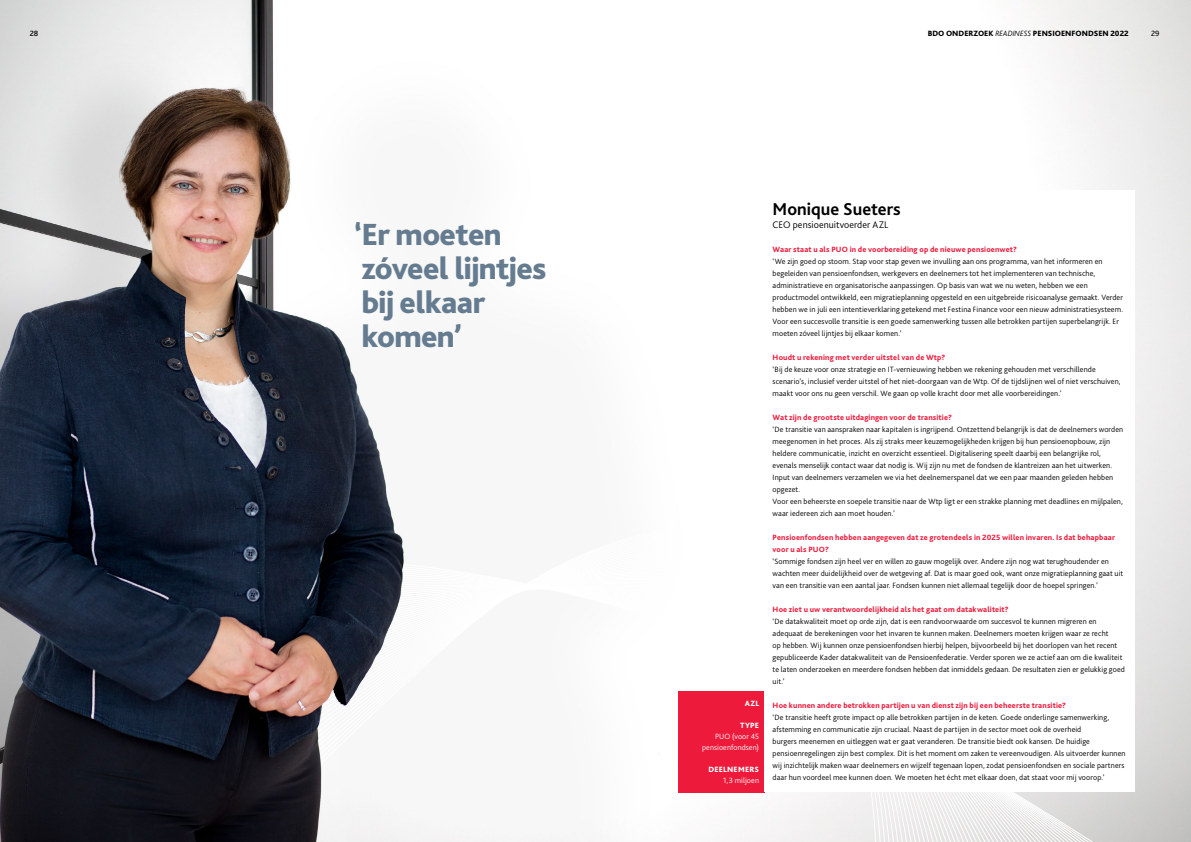
<style>
.page{position:relative;width:1191px;height:842px;background:#fff}
.page>*{position:absolute;margin:0;border:0;box-sizing:border-box;transform-origin:0 0}
.t1{font:800 32px/34px "Bliss 2";letter-spacing:-.02em;color:#657c90}
.t2{font:700 18px "Bliss 2";color:#000}
.t3{font:300 10px "Bliss 2";letter-spacing:.005em;color:#000}
.t4{font:300 8px/12px "Bliss 2";letter-spacing:.015em;color:#000}
.t5{font:800 8px/12px "Bliss 2";letter-spacing:.015em;color:#ed1a3b}
.t6{font:800 8px "Bliss 2";color:#000}
.t7{font:300 8px/11px "Bliss 2";letter-spacing:.01em;color:#fff;text-align:right}
.t8{font:800 8px "Bliss 2";letter-spacing:.025em;color:#fff}
.t9{font:500 8px "Bliss 2";color:#000}
.t10{font:8px "Bliss 2";color:#000}
.s1{font-weight:300;font-style:italic}
</style>
<div class="page">
<img style="left:0;top:0;width:1191px;height:842px">
<svg style="left:318px;top:524px;width:567px;height:318px"></svg>
<div style="left:678px;top:691px;width:87px;height:101px;background:#ed1a3b"></div>
<div style="left:764px;top:190px;width:370px;height:602px;background:#fff"></div>
<p class="t9" style="left:30px;top:28px;width:10px">28</p>
<p class="t6" style="left:927px;top:28px;width:202px">BDO ONDERZOEK <span class="s1">READINESS</span> PENSIOENFONDSEN 2022</p>
<p class="t10" style="left:1151px;top:28px;width:10px">29</p>
<h1 class="t1" style="left:355px;top:216px;width:193px">‘Er moeten zóveel lijntjes bij elkaar komen’</h1>
<p class="t8" style="left:744px;top:698px;width:16px">AZL</p>
<p class="t8" style="left:740px;top:720px;width:21px">TYPE</p>
<p class="t7" style="left:702px;top:730px;width:58px">PUO (voor 45 pensioenfondsen)</p>
<p class="t8" style="left:708px;top:764px;width:52px">DEELNEMERS</p>
<p class="t7" style="left:723px;top:774px;width:37px">1,3 miljoen</p>
<h2 class="t2" style="left:772px;top:198px;width:130px">Monique Sueters</h2>
<p class="t3" style="left:772px;top:219px;width:117px">CEO pensioenuitvoerder AZL</p>
<p class="t5" style="left:772px;top:243px;width:246px">Waar staat u als PUO in de voorbereiding op de nieuwe pensioenwet?</p>
<p class="t4" style="left:772px;top:255px;width:352px">‘We zijn goed op stoom. Stap voor stap geven we invulling aan ons programma, van het informeren en begeleiden van pensioenfondsen, werkgevers en deelnemers tot het implementeren van technische, administratieve en organisatorische aanpassingen. Op basis van wat we nu weten, hebben we een productmodel ontwikkeld, een migratieplanning opgesteld en een uitgebreide risicoanalyse gemaakt. Verder hebben we in juli een intentieverklaring getekend met Festina Finance voor een nieuw administratiesysteem.<br>Voor een succesvolle transitie is een goede samenwerking tussen alle betrokken partijen superbelangrijk. Er moeten zóveel lijntjes bij elkaar komen.’</p>
<p class="t5" style="left:772px;top:351px;width:174px">Houdt u rekening met verder uitstel van de Wtp?</p>
<p class="t4" style="left:772px;top:363px;width:349px">‘Bij de keuze voor onze strategie en IT-vernieuwing hebben we rekening gehouden met verschillende scenario’s, inclusief verder uitstel of het niet-doorgaan van de Wtp. Of de tijdslijnen wel of niet verschuiven, maakt voor ons nu geen verschil. We gaan op volle kracht door met alle voorbereidingen.’</p>
<p class="t5" style="left:772px;top:411px;width:181px">Wat zijn de grootste uitdagingen voor de transitie?</p>
<p class="t4" style="left:772px;top:423px;width:352px">‘De transitie van aanspraken naar kapitalen is ingrijpend. Ontzettend belangrijk is dat de deelnemers worden meegenomen in het proces. Als zij straks meer keuzemogelijkheden krijgen bij hun pensioenopbouw, zijn heldere communicatie, inzicht en overzicht essentieel. Digitalisering speelt daarbij een belangrijke rol, evenals menselijk contact waar dat nodig is. Wij zijn nu met de fondsen de klantreizen aan het uitwerken.<br>Input van deelnemers verzamelen we via het deelnemerspanel dat we een paar maanden geleden hebben opgezet.<br>Voor een beheerste en soepele transitie naar de Wtp ligt er een strakke planning met deadlines en mijlpalen, waar iedereen zich aan moet houden.’</p>
<p class="t5" style="left:772px;top:531px;width:344px">Pensioenfondsen hebben aangegeven dat ze grotendeels in 2025 willen invaren. Is dat behapbaar voor u als PUO?</p>
<p class="t4" style="left:772px;top:555px;width:352px">‘Sommige fondsen zijn heel ver en willen zo gauw mogelijk over. Andere zijn nog wat terughoudender en wachten meer duidelijkheid over de wetgeving af. Dat is maar goed ook, want onze migratieplanning gaat uit van een transitie van een aantal jaar. Fondsen kunnen niet allemaal tegelijk door de hoepel springen.’</p>
<p class="t5" style="left:772px;top:603px;width:237px">Hoe ziet u uw verantwoordelijkheid als het gaat om datakwaliteit?</p>
<p class="t4" style="left:772px;top:615px;width:354px">‘De datakwaliteit moet op orde zijn, dat is een randvoorwaarde om succesvol te kunnen migreren en adequaat de berekeningen voor het invaren te kunnen maken. Deelnemers moeten krijgen waar ze recht<br>op hebben. Wij kunnen onze pensioenfondsen hierbij helpen, bijvoorbeeld bij het doorlopen van het recent gepubliceerde Kader datakwaliteit van de Pensioenfederatie. Verder sporen we ze actief aan om die kwaliteit te laten onderzoeken en meerdere fondsen hebben dat inmiddels gedaan. De resultaten zien er gelukkig goed uit.’</p>
<p class="t5" style="left:772px;top:699px;width:295px">Hoe kunnen andere betrokken partijen u van dienst zijn bij een beheerste transitie?</p>
<p class="t4" style="left:772px;top:711px;width:354px">‘De transitie heeft grote impact op alle betrokken partijen in de keten. Goede onderlinge samenwerking, afstemming en communicatie zijn cruciaal. Naast de partijen in de sector moet ook de overheid<br>burgers meenemen en uitleggen wat er gaat veranderen. De transitie biedt ook kansen. De huidige pensioenregelingen zijn best complex. Dit is het moment om zaken te vereenvoudigen. Als uitvoerder kunnen wij inzichtelijk maken waar deelnemers en wijzelf tegenaan lopen, zodat pensioenfondsen en sociale partners daar hun voordeel mee kunnen doen. We moeten het écht met elkaar doen, dat staat voor mij voorop.’</p>
</div>
